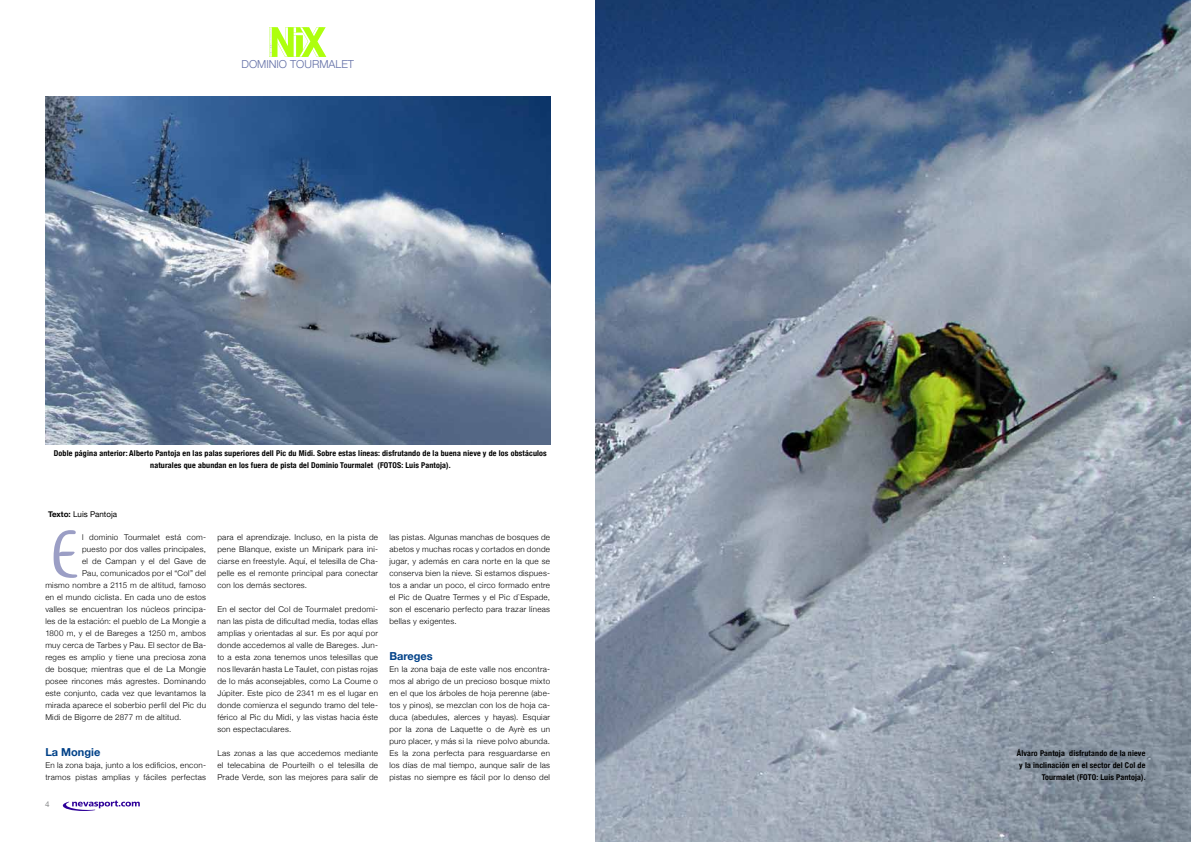
<style>
.page{position:relative;width:1191px;height:842px;background:#fff}
.page>*{position:absolute;margin:0;border:0;box-sizing:border-box;transform-origin:0 0}
.texto{font:76.3px "Herculanum";color:#9b9ec5}
.t1{font:300 11px "Helvetica Neue";color:#606da5}
.ladillo{font:700 11px "Helvetica Neue";color:#004188}
.texto-2{font:300 8px/12px "Helvetica Neue";letter-spacing:.035em;color:#000;text-align:justify}
.pie{font:700 condensed 8px/12px "Helvetica Neue";letter-spacing:.02em;color:#000;text-align:center}
.ladillo-2{font:8px "Helvetica Neue";color:#000}
.t2{font:8px "Helvetica Neue";color:#87888a}
.s1{font-weight:700}
</style>
<div class="page">
<svg style="left:269px;top:27px;width:57px;height:30px"></svg>
<svg style="left:63px;top:800px;width:77px;height:11px"></svg>
<img style="left:45px;top:96px;width:505px;height:348px">
<img style="left:595px;top:0;width:596px;height:842px">
<h2 class="t1" style="left:241px;top:57px;width:114px">DOMINIO TOURMALET</h2>
<p class="pie" style="left:54px;top:447px;width:494px">Doble página anterior: Alberto Pantoja en las palas superiores dell Pic du Midi. Sobre estas líneas: disfrutando de la buena nieve y de los obstáculos naturales que abundan en los fuera de pista del Dominio Tourmalet (FOTOS: Luis Pantoja).</p>
<p class="ladillo-2" style="left:48px;top:510px;width:71px"><span class="s1">Texto:</span> Luis Pantoja</p>
<p class="texto" style="left:45px;top:504px;width:38px">e</p>
<p class="texto-2" style="left:82px;top:531px;width:125px">l dominio Tourmalet está com-</p>
<p class="texto-2" style="left:82px;top:543px;width:125px">puesto por dos valles principales,</p>
<p class="texto-2" style="left:82px;top:555px;width:125px">el de Campan y el del Gave de</p>
<p class="texto-2" style="left:82px;top:567px;width:125px">Pau, comunicados por el “Col” del</p>
<p class="texto-2" style="left:45px;top:579px;width:162px">mismo nombre a 2115 m de altitud, famoso</p>
<p class="texto-2" style="left:45px;top:591px;width:162px">en el mundo ciclista. En cada uno de estos</p>
<p class="texto-2" style="left:45px;top:603px;width:162px">valles se encuentran los núcleos principa-</p>
<p class="texto-2" style="left:45px;top:615px;width:162px">les de la estación: el pueblo de La Mongie a</p>
<p class="texto-2" style="left:45px;top:627px;width:162px">1800 m, y el de Bareges a 1250 m, ambos</p>
<p class="texto-2" style="left:45px;top:639px;width:162px">muy cerca de Tarbes y Pau. El sector de Ba-</p>
<p class="texto-2" style="left:45px;top:651px;width:162px">reges es amplio y tiene una preciosa zona</p>
<p class="texto-2" style="left:45px;top:663px;width:162px">de bosque; mientras que el de La Mongie</p>
<p class="texto-2" style="left:45px;top:675px;width:162px">posee rincones más agrestes. Dominando</p>
<p class="texto-2" style="left:45px;top:687px;width:162px">este conjunto, cada vez que levantamos la</p>
<p class="texto-2" style="left:45px;top:699px;width:162px">mirada aparece el soberbio perfil del Pic du</p>
<p class="texto-2" style="left:45px;top:711px;width:138px">Midi de Bigorre de 2877 m de altitud.</p>
<p class="ladillo" style="left:45px;top:745px;width:56px">La Mongie</p>
<p class="texto-2" style="left:45px;top:759px;width:162px">En la zona baja, junto a los edificios, encon&shy;tramos pistas amplias y fáciles perfectas</p>
<p class="t2" style="left:45px;top:799px;width:6px">4</p>
<p class="texto-2" style="left:217px;top:531px;width:162px">para el aprendizaje. Incluso, en la pista de pene Blanque, existe un Minipark para ini&shy;ciarse en freestyle. Aquí, el telesilla de Cha&shy;pelle es el remonte principal para conectar con los demás sectores.</p>
<p class="texto-2" style="left:217px;top:603px;width:162px">En el sector del Col de Tourmalet predomi&shy;nan las pista de dificultad media, todas ellas amplias y orientadas al sur. Es por aquí por donde accedemos al valle de Bareges. Jun&shy;to a esta zona tenemos unos telesillas que nos llevarán hasta Le Taulet, con pistas rojas de lo más aconsejables, como La Coume o Júpiter. Este pico de 2341 m es el lugar en donde comienza el segundo tramo del tele&shy;férico al Pic du Midi, y las vistas hacia éste son espectaculares.</p>
<p class="texto-2" style="left:217px;top:747px;width:162px">Las zonas a las que accedemos mediante el telecabina de Pourteilh o el telesilla de Prade Verde, son las mejores para salir de</p>
<p class="texto-2" style="left:389px;top:531px;width:162px">las pistas. Algunas manchas de bosques de abetos y muchas rocas y cortados en donde jugar, y además en cara norte en la que se conserva bien la nieve. Si estamos dispues&shy;tos a andar un poco, el circo formado entre el Pic de Quatre Termes y el Pic d`Espade, son el escenario perfecto para trazar líneas bellas y exigentes.</p>
<p class="ladillo" style="left:389px;top:649px;width:45px">Bareges</p>
<p class="texto-2" style="left:389px;top:663px;width:162px">En la zona baja de este valle nos encontra&shy;mos al abrigo de un precioso bosque mixto en el que los árboles de hoja perenne (abe&shy;tos y pinos), se mezclan con los de hoja ca&shy;duca (abedules, alerces y hayas). Esquiar por la zona de Laquette o de Ayrè es un puro placer, y más si la nieve polvo abunda.<br>Es la zona perfecta para resguardarse en los días de mal tiempo, aunque salir de las pistas no siempre es fácil por lo denso del</p>
<p class="pie" style="left:1016px;top:747px;width:130px;text-align:right">Álvaro Pantoja disfrutando de la nieve y la inclinación en el sector del Col de<br>Tourmalet (FOTO: Luis Pantoja).</p>
</div>
